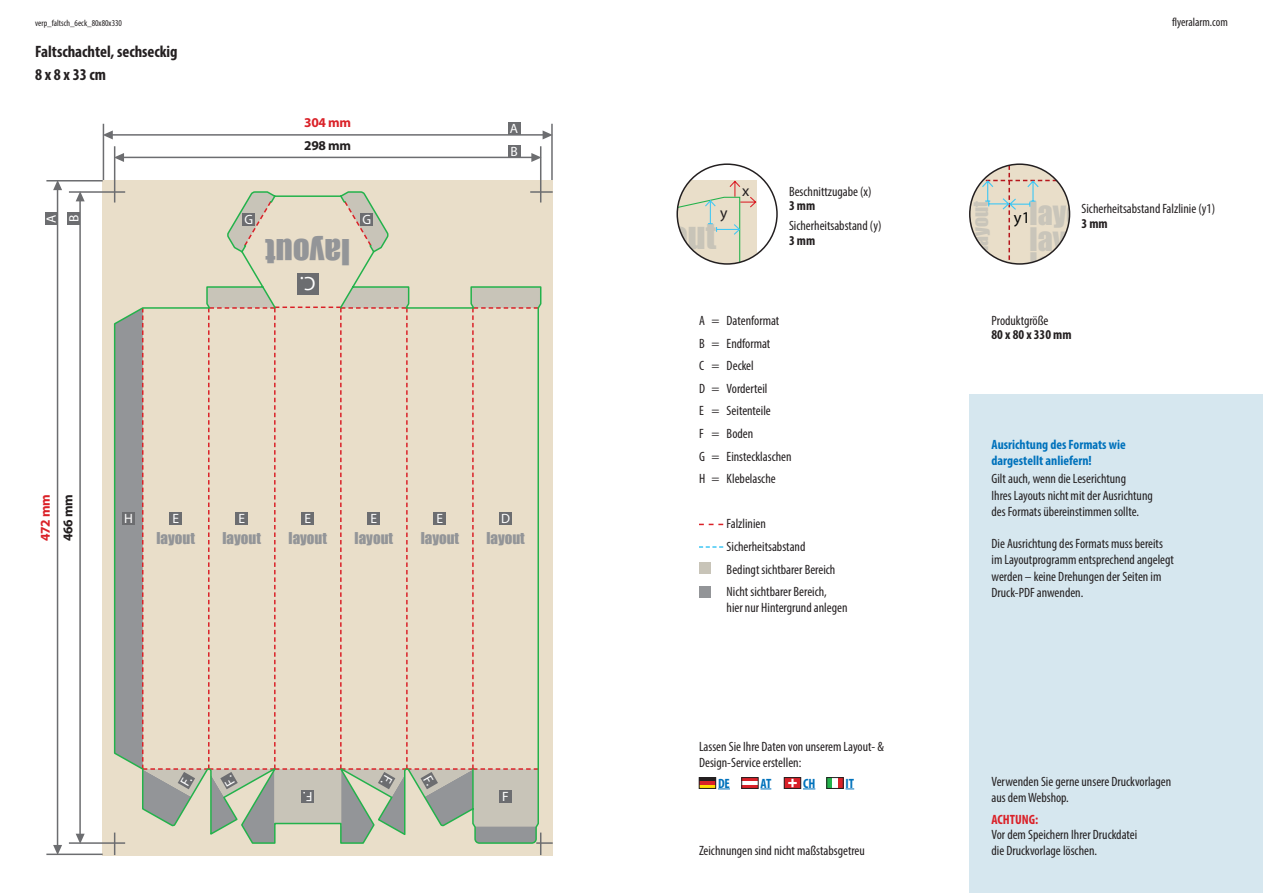
<style>
.page{position:relative;width:1263px;height:893px;background:#fff}
.page>*{position:absolute;margin:0;border:0;box-sizing:border-box;transform-origin:0 0}
.t1{font:34.2px "Impact";color:#c8c4b8}
.t2{font:33px "Impact";color:#939598}
.t3{font:30px/25.5px "Impact";color:#c9c5ba}
.t4{font:19.5px "Impact";color:#c9c5ba}
.t5{font:19.5px "Myriad Pro";color:#fff}
.t6{font:700 condensed 16.5px "Myriad Pro";color:#231f20}
.t7{font:16.5px "Myriad Pro";color:#030505}
.t8{font:15.6px "Myriad Pro";color:#231f20}
.t9{font:15px "Impact";color:#939598}
.t10{font:condensed 13.5px/16.2px "Myriad Pro";color:#231f20}
.t11{font:700 condensed 13.5px/16.2px "Myriad Pro";color:#0072bc}
.t12{font:700 condensed 13.5px "Myriad Pro";color:#231f20}
.t13{font:13.5px "Myriad Pro";color:#fff}
.t14{font:700 13.5px "Myriad Pro";letter-spacing:-.02em;color:#231f20}
.t15{font:700 13.5px "Myriad Pro";letter-spacing:-.02em;color:#da2128}
.t16{font:700 condensed 13.5px "Myriad Pro";color:#da2128}
.t17{font:condensed 12px "Myriad Pro";color:#231f20}
.t18{font:condensed 9px "Myriad Pro";color:#231f20}
</style>
<div class="page">
<div style="left:969px;top:394px;width:294px;height:499px;background:#d6e7ef"></div>
<svg style="left:679px;top:180px;width:78px;height:84px;background:#e0d9c6"></svg>
<div style="left:676px;top:163px;width:102px;height:102px;border:2px solid #231f20;border-radius:50%"></div>
<svg style="left:970px;top:166px;width:99px;height:98px"></svg>
<div style="left:969px;top:163px;width:101px;height:102px;border:2px solid #231f20;border-radius:50%"></div>
<div style="left:103px;top:180px;width:450px;height:675px;background:#e9dec9"></div>
<svg style="left:113px;top:190px;width:429px;height:654px"></svg>
<hr style="left:46px;top:853px;width:57px;height:2px;background:#6c6d70">
<hr style="left:551px;top:124px;width:2px;height:56px;background:#6c6d70">
<hr style="left:69px;top:842px;width:56px;height:2px;background:#6c6d70">
<hr style="left:103px;top:124px;width:1px;height:56px;background:#6c6d70">
<hr style="left:114px;top:146px;width:1px;height:56px;background:#6c6d70">
<hr style="left:540px;top:146px;width:1px;height:56px;background:#6c6d70">
<hr style="left:69px;top:191px;width:56px;height:2px;background:#6c6d70">
<hr style="left:46px;top:180px;width:57px;height:2px;background:#6c6d70">
<hr style="left:530px;top:191px;width:23px;height:2px;background:#6c6d70">
<svg style="left:536px;top:833px;width:17px;height:22px"></svg>
<svg style="left:114px;top:833px;width:1px;height:22px"></svg>
<div style="left:297px;top:273px;width:21px;height:22px;background:#6c6d70"></div>
<div style="left:242px;top:213px;width:13px;height:13px;background:#6c6d70"></div>
<div style="left:361px;top:213px;width:12px;height:13px;background:#6c6d70"></div>
<div style="left:301px;top:790px;width:13px;height:13px;background:#6c6d70"></div>
<div style="left:499px;top:790px;width:13px;height:13px;background:#6c6d70"></div>
<div style="left:122px;top:512px;width:13px;height:13px;background:#6c6d70"></div>
<div style="left:508px;top:122px;width:12px;height:13px;background:#6c6d70"></div>
<div style="left:45px;top:212px;width:13px;height:13px;background:#6c6d70"></div>
<div style="left:508px;top:145px;width:12px;height:13px;background:#6c6d70"></div>
<div style="left:67px;top:212px;width:13px;height:13px;background:#6c6d70"></div>
<hr style="left:79px;top:200px;width:2px;height:635px;background:#6c6d70">
<svg style="left:76px;top:834px;width:9px;height:10px"></svg>
<svg style="left:76px;top:191px;width:9px;height:10px"></svg>
<hr style="left:123px;top:157px;width:409px;height:1px;background:#6c6d70">
<svg style="left:115px;top:153px;width:9px;height:9px"></svg>
<svg style="left:531px;top:153px;width:9px;height:9px"></svg>
<hr style="left:57px;top:189px;width:1px;height:657px;background:#6c6d70">
<svg style="left:53px;top:845px;width:9px;height:9px"></svg>
<svg style="left:53px;top:181px;width:9px;height:9px"></svg>
<hr style="left:112px;top:134px;width:432px;height:2px;background:#6c6d70">
<svg style="left:104px;top:130px;width:9px;height:9px"></svg>
<svg style="left:543px;top:130px;width:10px;height:9px"></svg>
<svg style="left:699px;top:524px;width:24px;height:1px"></svg>
<svg style="left:699px;top:546px;width:24px;height:2px"></svg>
<div style="left:699px;top:562px;width:11px;height:11px;background:#c8c4b8"></div>
<div style="left:699px;top:586px;width:11px;height:11px;background:#939598"></div>
<svg style="left:718px;top:789px;width:12px;height:1px"></svg>
<svg style="left:803px;top:789px;width:12px;height:1px"></svg>
<hr style="left:699px;top:777px;width:17px;height:4px;background:#231f20">
<hr style="left:699px;top:781px;width:17px;height:4px;background:#da2128">
<hr style="left:699px;top:785px;width:17px;height:4px;background:#ffdc01">
<div style="left:699px;top:777px;width:17px;height:12px;border:1px solid #231f20"></div>
<hr style="left:741px;top:777px;width:17px;height:4px;background:#da2128">
<hr style="left:741px;top:785px;width:17px;height:4px;background:#da2128">
<div style="left:741px;top:777px;width:17px;height:12px;border:1px solid #231f20"></div>
<div style="left:784px;top:777px;width:17px;height:12px;background:#da2128"></div>
<svg style="left:788px;top:779px;width:9px;height:8px"></svg>
<div style="left:784px;top:777px;width:17px;height:12px;border:1px solid #231f20"></div>
<div style="left:826px;top:777px;width:6px;height:12px;background:#23b24b"></div>
<div style="left:838px;top:777px;width:5px;height:12px;background:#da2128"></div>
<div style="left:826px;top:777px;width:17px;height:12px;border:1px solid #231f20"></div>
<svg style="left:142px;top:306px;width:396px;height:483px"></svg>
<p class="t18" style="left:35px;top:17px;width:88px">verp_faltsch_6eck_80x80x330</p>
<p class="t6" style="left:35px;top:42px;width:144px">Faltschachtel, sechseckig</p>
<p class="t6" style="left:35px;top:64px;width:72px">8 x 8 x 33 cm</p>
<p class="t13" style="left:43px;top:223px;width:10px;rotate:-90deg">A</p>
<p class="t13" style="left:66px;top:222px;width:9px;rotate:-90deg">B</p>
<p class="t15" style="left:304px;top:114px;width:49px">304 mm</p>
<p class="t14" style="left:304px;top:136px;width:49px">298 mm</p>
<p class="t13" style="left:244px;top:211px;width:10px">G</p>
<p class="t13" style="left:363px;top:211px;width:10px">G</p>
<h2 class="t2" style="left:350px;top:277px;width:86px;rotate:-180deg">layout</h2>
<h3 class="t5" style="left:315px;top:296px;width:17px;rotate:-180deg">C.</h3>
<p class="t13" style="left:510px;top:121px;width:10px">A</p>
<p class="t13" style="left:510px;top:143px;width:9px">B</p>
<p class="t15" style="left:37px;top:541px;width:49px;rotate:-90deg">472 mm</p>
<p class="t14" style="left:59px;top:541px;width:49px;rotate:-90deg">466 mm</p>
<p class="t13" style="left:124px;top:510px;width:10px">H</p>
<p class="t13" style="left:172px;top:510px;width:8px">E</p>
<p class="t13" style="left:238px;top:510px;width:8px">E</p>
<p class="t13" style="left:304px;top:510px;width:8px">E</p>
<p class="t13" style="left:371px;top:510px;width:8px">E</p>
<p class="t13" style="left:437px;top:510px;width:8px">E</p>
<p class="t13" style="left:501px;top:510px;width:10px">D</p>
<p class="t9" style="left:156px;top:527px;width:40px">layout</p>
<p class="t9" style="left:223px;top:527px;width:40px">layout</p>
<p class="t9" style="left:289px;top:527px;width:40px">layout</p>
<p class="t9" style="left:355px;top:527px;width:40px">layout</p>
<p class="t9" style="left:421px;top:527px;width:40px">layout</p>
<p class="t9" style="left:486px;top:527px;width:40px">layout</p>
<p class="t13" style="left:312px;top:805px;width:11px;rotate:-180deg">F.</p>
<p class="t13" style="left:502px;top:788px;width:8px">F</p>
<p class="t17" style="left:1172px;top:15px;width:57px">flyeralarm.com</p>
<p class="t10" style="left:789px;top:183px;width:84px">Beschnittzugabe (x)</p>
<p class="t10" style="left:789px;top:217px;width:94px">Sicherheitsabstand (y)</p>
<p class="t12" style="left:789px;top:232px;width:28px">3 mm</p>
<p class="t8" style="left:742px;top:181px;width:9px">x</p>
<p class="t8" style="left:720px;top:204px;width:9px">y</p>
<h3 class="t4" style="left:965px;top:281px;width:81px;rotate:-90deg">out layout</h3>
<h3 class="t3" style="left:1029px;top:200px;width:78px">layout layout</h3>
<p class="t12" style="left:789px;top:197px;width:28px">3 mm</p>
<p class="t10" style="left:1081px;top:201px;width:135px">Sicherheitsabstand Falzlinie (y1)</p>
<p class="t7" style="left:1014px;top:207px;width:18px">y1</p>
<p class="t12" style="left:1081px;top:215px;width:28px">3 mm</p>
<h1 class="t1" style="left:638px;top:209px;width:80px">ayout</h1>
<p class="t10" style="left:699px;top:309px;width:94px;line-height:22.5px">A = Datenformat<br>B = Endformat<br>C = Deckel<br>D = Vorderteil<br>E = Seitenteile<br>F = Boden<br>G = Einstecklaschen<br>H = Klebelasche</p>
<p class="t10" style="left:727px;top:512px;width:110px;line-height:22.6px">Falzlinien<br>Sicherheitsabstand<br>Bedingt sichtbarer Bereich<br>Nicht sichtbarer Bereich,</p>
<p class="t10" style="left:727px;top:600px;width:122px">hier nur Hintergrund anlegen</p>
<p class="t10" style="left:699px;top:738px;width:187px">Lassen Sie Ihre Daten von unserem Layout- &amp;<br>Design-Service erstellen:</p>
<p class="t11" style="left:718px;top:775px;width:13px">DE</p>
<p class="t11" style="left:760px;top:775px;width:12px">AT</p>
<p class="t11" style="left:803px;top:775px;width:14px">CH</p>
<p class="t11" style="left:845px;top:775px;width:10px">IT</p>
<p class="t10" style="left:699px;top:842px;width:167px">Zeichnungen sind nicht maßstabsgetreu</p>
<p class="t10" style="left:991px;top:312px;width:58px">Produktgröße</p>
<p class="t12" style="left:991px;top:326px;width:82px">80 x 80 x 330 mm</p>
<p class="t11" style="left:991px;top:436px;width:136px">Ausrichtung des Formats wie dargestellt anliefern!</p>
<p class="t10" style="left:991px;top:471px;width:163px">Gilt auch, wenn die Leserichtung<br>Ihres Layouts nicht mit der Ausrichtung des Formats übereinstimmen sollte.</p>
<p class="t10" style="left:991px;top:535px;width:184px">Die Ausrichtung des Formats muss bereits im Layoutprogramm entsprechend angelegt werden – keine Drehungen der Seiten im Druck-PDF anwenden.</p>
<p class="t10" style="left:991px;top:773px;width:181px">Verwenden Sie gerne unsere Druckvorlagen aus dem Webshop.</p>
<p class="t16" style="left:991px;top:811px;width:48px">ACHTUNG:</p>
<p class="t10" style="left:991px;top:826px;width:147px">Vor dem Speichern Ihrer Druckdatei die Druckvorlage löschen.</p>
</div>
